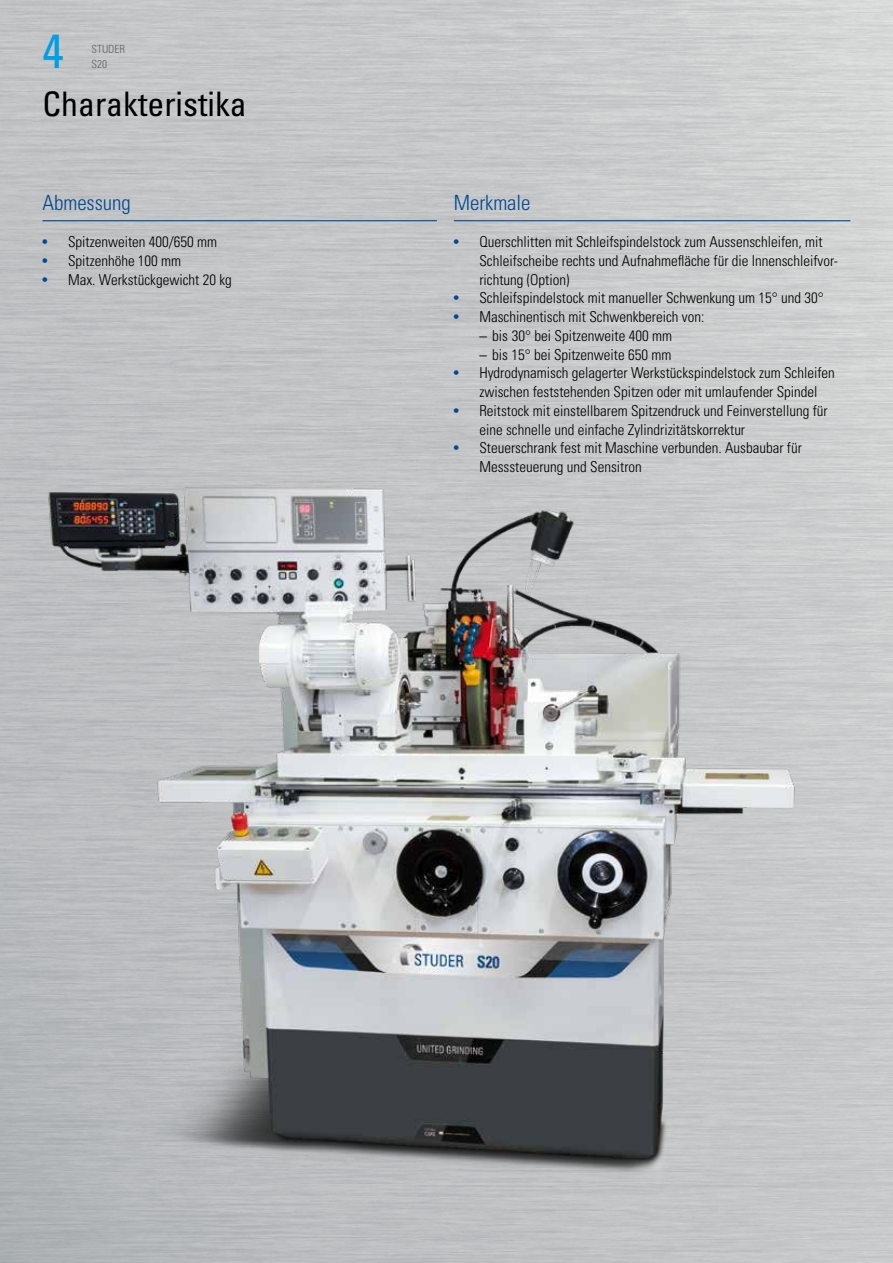
<style>
.page{position:relative;width:893px;height:1263px;background:#fff}
.page>*{position:absolute;margin:0;border:0;box-sizing:border-box;transform-origin:0 0}
.t1{font:condensed 48px "Univers LT";color:#009ee3}
.t2{font:condensed 33.75px "Univers LT";color:#000}
.t3{font:300 condensed 21px "Univers LT";letter-spacing:-.005em;color:#004893}
.t4{font:300 condensed 15px/18.8px "Univers LT";color:#000}
.t5{font:300 condensed 11.25px/15px "Univers LT";color:#626261}
.s1{font-weight:400;color:#004893}
.s2{font-weight:400}
</style>
<div class="page">
<hr style="left:43px;top:220px;width:394px;height:1px;background:#004893">
<hr style="left:454px;top:220px;width:396px;height:1px;background:#004893">
<img style="left:28px;top:410px;width:785px;height:775px">
<h1 class="t1" style="left:43px;top:20px;width:23px">4</h1>
<p class="t5" style="left:91px;top:41px;width:35px">STUDER<br>S20</p>
<h2 class="t2" style="left:43px;top:82px;width:206px">Charakteristika</h2>
<h3 class="t3" style="left:43px;top:190px;width:90px">Abmessung</h3>
<p class="t4" style="left:43px;top:232px;width:176px"><span class="s1">•</span> Spitzenweiten 400/650 mm</p>
<p class="t4" style="left:43px;top:251px;width:140px"><span class="s1">•</span> Spitzenhöhe 100 mm</p>
<p class="t4" style="left:43px;top:270px;width:191px"><span class="s1">•</span> Max. Werkstückgewicht 20 kg</p>
<h3 class="t3" style="left:454px;top:190px;width:78px">Merkmale</h3>
<p class="t4" style="left:479px;top:232px;width:360px;text-indent:-26px"><span class="s1">•</span> Querschlitten mit Schleifspindelstock zum Aussenschleifen, mit<br>Schleifscheibe rechts und Aufnahmefläche für die Innenschleifvor&shy;richtung (Option)</p>
<p class="t4" style="left:454px;top:289px;width:371px"><span class="s1">•</span> Schleifspindelstock mit manueller Schwenkung um 15° und 30°</p>
<p class="t4" style="left:454px;top:307px;width:252px"><span class="s1">•</span> Maschinentisch mit Schwenkbereich von:</p>
<p class="t4" style="left:479px;top:326px;width:194px"><span class="s2">–</span> bis 30° bei Spitzenweite 400 mm</p>
<p class="t4" style="left:479px;top:345px;width:193px"><span class="s2">–</span> bis 15° bei Spitzenweite 650 mm</p>
<p class="t4" style="left:454px;top:364px;width:382px;text-align:center"><span class="s1">•</span> Hydrodynamisch gelagerter Werkstückspindelstock zum Schleifen zwischen feststehenden Spitzen oder mit umlaufender Spindel</p>
<p class="t4" style="left:479px;top:401px;width:350px;text-indent:-26px"><span class="s1">•</span> Reitstock mit einstellbarem Spitzendruck und Feinverstellung für eine schnelle und einfache Zylindrizitätskorrektur</p>
<p class="t4" style="left:479px;top:439px;width:324px;text-indent:-26px"><span class="s1">•</span> Steuerschrank fest mit Maschine verbunden. Ausbaubar für<br>Messsteuerung und Sensitron</p>
</div>
